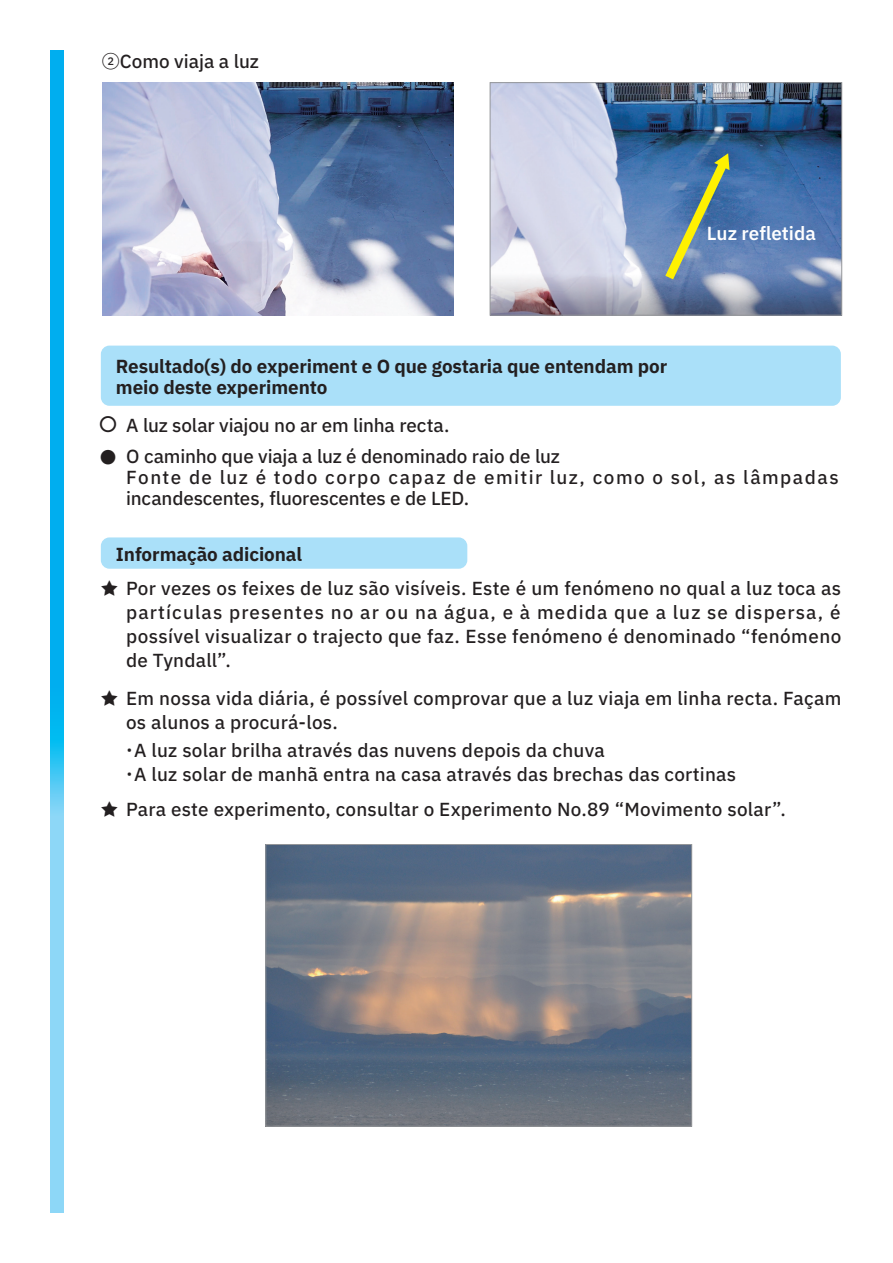
<style>
.page{position:relative;width:893px;height:1263px;background:#fff}
.page>*{position:absolute;margin:0;border:0;box-sizing:border-box;transform-origin:0 0}
.t1{font:18px/24px "IBM Plex Sans JP Medm";letter-spacing:.015em;color:#231f20}
.t2{font:18px/21px "IBM Plex Sans JP Medm";letter-spacing:.075em;color:#231f20}
.t3{font:700 18px/21px "IBM Plex Sans JP";letter-spacing:-.005em;color:#231f20}
.t4{font:18px/31.8px "IBM Plex Sans JP Medm";letter-spacing:-.01em;color:#231f20}
.t5{font:18px "IBM Plex Sans JP Sm Bld";color:#fff}
</style>
<div class="page">
<svg style="left:51px;top:50px;width:13px;height:1162px;background:#34bef2"></svg>
<img style="left:267px;top:846px;width:423px;height:278px">
<div style="left:265px;top:844px;width:427px;height:282px;border:1px solid #95979a"></div>
<img style="left:492px;top:84px;width:348px;height:229px">
<div style="left:490px;top:82px;width:352px;height:233px;border:1px solid #95979a"></div>
<img style="left:102px;top:83px;width:352px;height:232px">
<svg style="left:658px;top:153px;width:76px;height:136px;background:#6c8b9e"></svg>
<div style="left:101px;top:346px;width:740px;height:60px;background:#aae0f9;border-radius:9px"></div>
<div style="left:101px;top:537px;width:366px;height:32px;background:#aae0f9;border-radius:9px"></div>
<p class="t1" style="left:102px;top:48px;width:159px">②Como viaja a luz</p>
<p class="t5" style="left:707px;top:220px;width:110px">Luz refletida</p>
<p class="t3" style="left:116px;top:355px;width:553px">Resultado(s) do experiment e O que gostaria que entendam por meio deste experimento</p>
<p class="t4" style="left:126px;top:408px;width:435px;text-indent:-27px">〇 A luz solar viajou no ar em linha recta.<br>O caminho que viaja a luz é denominado raio de luz</p>
<p class="t2" style="left:126px;top:466px;width:714px">Fonte de luz é todo corpo capaz de emitir luz, como o sol, as lâmpadas incandescentes, fluorescentes e de LED.</p>
<p class="t1" style="left:99px;top:444px;width:19px">●</p>
<p class="t3" style="left:116px;top:542px;width:188px">Informação adicional</p>
<p class="t1" style="left:126px;top:575px;width:717px;text-align:justify;text-indent:-25px">★ Por vezes os feixes de luz são visíveis. Este é um fenómeno no qual a luz toca as partículas presentes no ar ou na água, e à medida que a luz se dispersa, é possível visualizar o trajecto que faz. Esse fenómeno é denominado “fenómeno de Tyndall”.</p>
<p class="t1" style="left:126px;top:685px;width:717px;text-indent:-25px">★ Em nossa vida diária, é possível comprovar que a luz viaja em linha recta. Façam os alunos a procurá-los.</p>
<p class="t1" style="left:120px;top:737px;width:617px">・A luz solar brilha através das nuvens depois da chuva<br>・A luz solar de manhã entra na casa através das brechas das cortinas</p>
<p class="t1" style="left:101px;top:796px;width:687px">★ Para este experimento, consultar o Experimento No.89 “Movimento solar”.</p>
</div>
